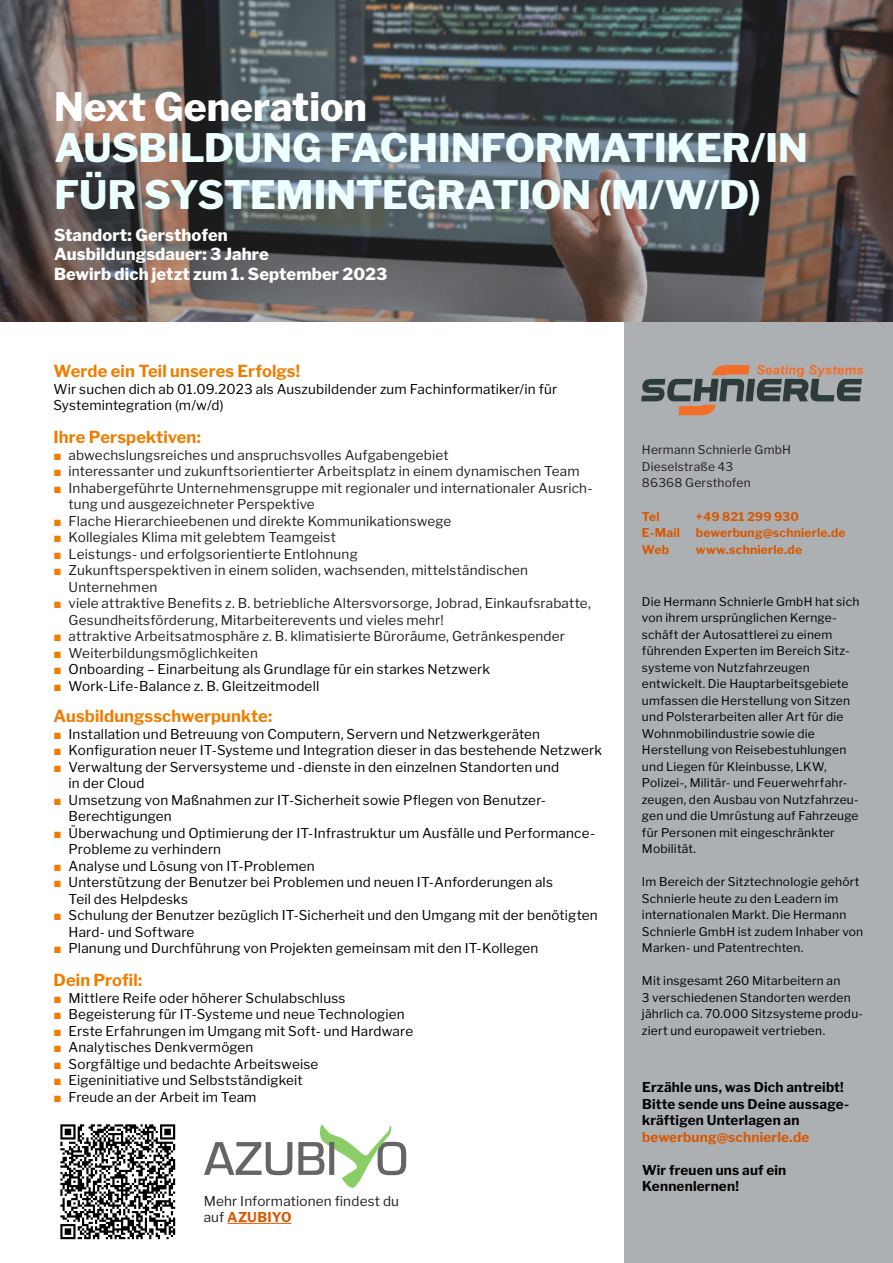
<style>
.page{position:relative;width:893px;height:1263px;background:#fff}
.page>*{position:absolute;margin:0;border:0;box-sizing:border-box;transform-origin:0 0}
.t1{font:800 39px/46.8px "Libre Franklin";letter-spacing:-.005em;color:#edffff}
.t2{font:800 39px "Libre Franklin";color:#fff}
.Absatzformat_1{font:700 16.5px "Libre Franklin";letter-spacing:.005em;color:#ee7d00}
.t3{font:800 16.5px "Libre Franklin";letter-spacing:.01em;color:#fff}
.Absatzformat_1-2{font:13.5px/16.5px "Libre Franklin";letter-spacing:.015em;color:#000}
.Absatzformat_1-3{font:13.5px/16.5px "Libre Franklin";letter-spacing:.01em;color:#231f20}
.t4{font:700 13.5px/16.5px "Libre Franklin";letter-spacing:.015em;color:#000}
.t5{font:12px/16.5px "Libre Franklin";letter-spacing:.02em;color:#000}
.t6{font:700 12px "Libre Franklin";letter-spacing:.02em;color:#d95700}
.t7{font:12px "Libre Franklin";letter-spacing:.02em;color:#231f20}
.s1{font-family:"Arial";color:#ee7d00}
.s2{font-weight:700;color:#d95700}
.s3{color:#d95700}
</style>
<div class="page">
<div style="left:625px;top:0;width:268px;height:1263px;background:#adb0b3"></div>
<img style="left:0;top:0;width:893px;height:321px">
<svg style="left:641px;top:365px;width:222px;height:50px"></svg>
<img style="left:60px;top:1124px;width:116px;height:116px">
<hr style="left:227px;top:1223px;width:65px;height:1px;background:#d95700">
<svg style="left:204px;top:1124px;width:202px;height:64px"></svg>
<p class="t2" style="left:54px;top:83px;width:314px">Next Generation</p>
<p class="t1" style="left:54px;top:125px;width:755px">AUSBILDUNG FACHINFORMATIKER/IN<br>FÜR SYSTEMINTEGRATION (M/W/D)</p>
<p class="t3" style="left:54px;top:225px;width:175px">Standort: Gersthofen</p>
<p class="t3" style="left:54px;top:244px;width:216px">Ausbildungsdauer: 3 Jahre</p>
<p class="t3" style="left:54px;top:264px;width:335px">Bewirb dich jetzt zum 1. September 2023</p>
<p class="Absatzformat_1" style="left:54px;top:361px;width:248px">Werde ein Teil unseres Erfolgs!</p>
<p class="Absatzformat_1-2" style="left:54px;top:381px;width:505px">Wir suchen dich ab 01.09.2023 als Auszubildender zum Fachinformatiker/in für<br>Systemintegration (m/w/d)</p>
<p class="Absatzformat_1" style="left:54px;top:427px;width:149px">Ihre Perspektiven:</p>
<p class="Absatzformat_1-3" style="left:54px;top:447px;width:397px"><span class="s1">■</span> abwechslungsreiches und anspruchsvolles Aufgabengebiet</p>
<p class="Absatzformat_1-3" style="left:54px;top:463px;width:528px"><span class="s1">■</span> interessanter und zukunftsorientierter Arbeitsplatz in einem dynamischen Team</p>
<p class="Absatzformat_1-3" style="left:69px;top:480px;width:526px;text-indent:-15px"><span class="s1">■</span> Inhabergeführte Unternehmensgruppe mit regionaler und internationaler Ausrich&shy;tung und ausgezeichneter Perspektive</p>
<p class="Absatzformat_1-3" style="left:54px;top:513px;width:399px"><span class="s1">■</span> Flache Hierarchieebenen und direkte Kommunikationswege</p>
<p class="Absatzformat_1-3" style="left:54px;top:529px;width:284px"><span class="s1">■</span> Kollegiales Klima mit gelebtem Teamgeist</p>
<p class="Absatzformat_1-3" style="left:54px;top:546px;width:306px"><span class="s1">■</span> Leistungs- und erfolgsorientierte Entlohnung</p>
<p class="Absatzformat_1-3" style="left:69px;top:562px;width:461px;text-indent:-15px"><span class="s1">■</span> Zukunftsperspektiven in einem soliden, wachsenden, mittelständischen<br>Unternehmen</p>
<p class="Absatzformat_1-3" style="left:69px;top:595px;width:524px;text-indent:-15px"><span class="s1">■</span> viele attraktive Benefits z. B. betriebliche Altersvorsorge, Jobrad, Einkaufsrabatte,<br>Gesundheitsförderung, Mitarbeiterevents und vieles mehr!</p>
<p class="Absatzformat_1-3" style="left:54px;top:628px;width:513px"><span class="s1">■</span> attraktive Arbeitsatmosphäre z. B. klimatisierte Büroräume, Getränkespender</p>
<p class="Absatzformat_1-3" style="left:54px;top:645px;width:206px"><span class="s1">■</span> Weiterbildungsmöglichkeiten</p>
<p class="Absatzformat_1-2" style="left:54px;top:661px;width:438px"><span class="s1">■</span> Onboarding – Einarbeitung als Grundlage für ein starkes Netzwerk</p>
<p class="Absatzformat_1-2" style="left:54px;top:678px;width:267px"><span class="s1">■</span> Work-Life-Balance z. B. Gleitzeitmodell</p>
<p class="Absatzformat_1" style="left:54px;top:706px;width:220px">Ausbildungsschwerpunkte:</p>
<p class="Absatzformat_1-2" style="left:54px;top:726px;width:488px"><span class="s1">■</span> Installation und Betreuung von Computern, Servern und Netzwerkgeräten</p>
<p class="Absatzformat_1-2" style="left:54px;top:742px;width:550px"><span class="s1">■</span> Konfiguration neuer IT-Systeme und Integration dieser in das bestehende Netzwerk</p>
<p class="Absatzformat_1-2" style="left:69px;top:759px;width:492px;text-indent:-15px"><span class="s1">■</span> Verwaltung der Serversysteme und -dienste in den einzelnen Standorten und in der Cloud</p>
<p class="Absatzformat_1-2" style="left:69px;top:792px;width:479px;text-indent:-15px"><span class="s1">■</span> Umsetzung von Maßnahmen zur IT-Sicherheit sowie Pflegen von Benutzer-<br>Berechtigungen</p>
<p class="Absatzformat_1-2" style="left:69px;top:825px;width:528px;text-indent:-15px"><span class="s1">■</span> Überwachung und Optimierung der IT-Infrastruktur um Ausfälle und Performance-<br>Probleme zu verhindern</p>
<p class="Absatzformat_1-2" style="left:54px;top:858px;width:263px"><span class="s1">■</span> Analyse und Lösung von IT-Problemen</p>
<p class="Absatzformat_1-2" style="left:69px;top:874px;width:486px;text-indent:-15px"><span class="s1">■</span> Unterstützung der Benutzer bei Problemen und neuen IT-Anforderungen als<br>Teil des Helpdesks</p>
<p class="Absatzformat_1-2" style="left:69px;top:907px;width:531px;text-indent:-15px"><span class="s1">■</span> Schulung der Benutzer bezüglich IT-Sicherheit und den Umgang mit der benötigten<br>Hard- und Software</p>
<p class="Absatzformat_1-2" style="left:54px;top:940px;width:486px"><span class="s1">■</span> Planung und Durchführung von Projekten gemeinsam mit den IT-Kollegen</p>
<p class="Absatzformat_1" style="left:54px;top:970px;width:90px">Dein Profil:</p>
<p class="Absatzformat_1-2" style="left:54px;top:990px;width:293px"><span class="s1">■</span> Mittlere Reife oder höherer Schulabschluss</p>
<p class="Absatzformat_1-2" style="left:54px;top:1006px;width:353px"><span class="s1">■</span> Begeisterung für IT-Systeme und neue Technologien</p>
<p class="Absatzformat_1-2" style="left:54px;top:1023px;width:361px"><span class="s1">■</span> Erste Erfahrungen im Umgang mit Soft- und Hardware</p>
<p class="Absatzformat_1-2" style="left:54px;top:1039px;width:201px"><span class="s1">■</span> Analytisches Denkvermögen</p>
<p class="Absatzformat_1-2" style="left:54px;top:1056px;width:266px"><span class="s1">■</span> Sorgfältige und bedachte Arbeitsweise</p>
<p class="Absatzformat_1-2" style="left:54px;top:1072px;width:251px"><span class="s1">■</span> Eigeninitiative und Selbstständigkeit</p>
<p class="Absatzformat_1-2" style="left:54px;top:1089px;width:204px"><span class="s1">■</span> Freude an der Arbeit im Team</p>
<p class="Absatzformat_1-3" style="left:204px;top:1193px;width:197px">Mehr Informationen findest du auf <span class="s2">AZUBIYO</span></p>
<p class="t7" style="left:642px;top:443px;width:151px">Hermann Schnierle GmbH</p>
<p class="t7" style="left:642px;top:459px;width:93px">Dieselstraße 43</p>
<p class="t7" style="left:642px;top:476px;width:110px">86368 Gersthofen</p>
<p class="t6" style="left:642px;top:509px;width:19px">Tel</p>
<p class="t6" style="left:696px;top:509px;width:105px">+49 821 299 930</p>
<p class="t6" style="left:642px;top:525px;width:40px">E-Mail</p>
<p class="t6" style="left:696px;top:525px;width:151px">bewerbung@schnierle.de</p>
<p class="t6" style="left:642px;top:542px;width:29px">Web</p>
<p class="t6" style="left:696px;top:542px;width:108px">www.schnierle.de</p>
<p class="t5" style="left:642px;top:593px;width:219px">Die Hermann Schnierle GmbH hat sich von ihrem ursprünglichen Kernge&shy;schäft der Autosattlerei zu einem führenden Experten im Bereich Sitz&shy;systeme von Nutzfahrzeugen entwickelt. Die Hauptarbeitsgebiete umfassen die Herstellung von Sitzen und Polsterarbeiten aller Art für die Wohnmobilindustrie sowie die Herstellung von Reisebestuhlungen und Liegen für Kleinbusse, LKW, Polizei-, Militär- und Feuerwehrfahr&shy;zeugen, den Ausbau von Nutzfahrzeu&shy;gen und die Umrüstung auf Fahrzeuge für Personen mit eingeschränkter Mobilität.</p>
<p class="t5" style="left:642px;top:874px;width:223px">Im Bereich der Sitztechnologie gehört Schnierle heute zu den Leadern im internationalen Markt. Die Hermann Schnierle GmbH ist zudem Inhaber von Marken- und Patentrechten.</p>
<p class="t5" style="left:642px;top:973px;width:223px">Mit insgesamt 260 Mitarbeitern an<br>3 verschiedenen Standorten werden jährlich ca. 70.000 Sitzsysteme produ&shy;ziert und europaweit vertrieben.</p>
<p class="t4" style="left:642px;top:1079px;width:209px">Erzähle uns, was Dich antreibt!<br>Bitte sende uns Deine aussage&shy;kräftigen Unterlagen an <span class="s3">bewerbung@schnierle.de</span></p>
<p class="t4" style="left:642px;top:1162px;width:146px">Wir freuen uns auf ein<br>Kennenlernen!</p>
</div>
